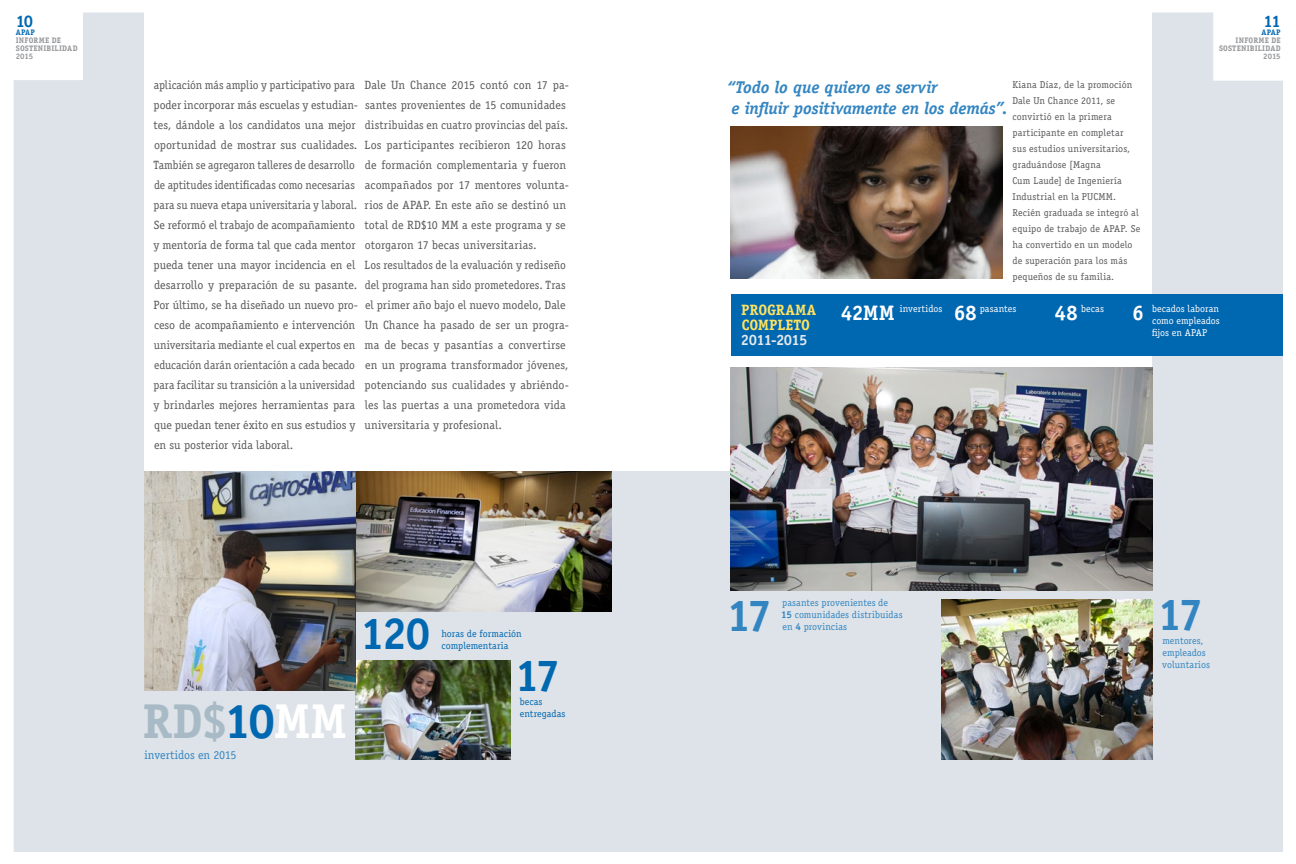
<style>
.page{position:relative;width:1296px;height:864px;background:#fff}
.page>*{position:absolute;margin:0;border:0;box-sizing:border-box;transform-origin:0 0}
.t1{font:700 49px "Officina Serif Std";color:#a7bac5}
.t2{font:700 44.9px "Officina Serif Std";color:#0067b1}
.t3{font:700 44.9px "Officina Serif Std";color:#3385c1}
.t4{font:700 21px "Officina Serif Std";letter-spacing:-.02em;color:#fff}
.t5{font:italic 700 17px/21px "Officina Serif Std";letter-spacing:-.01em;color:#3385c1}
.t6{font:700 16.8px "Officina Serif Std";color:#0067b1}
.t7{font:700 15px/15px "Officina Serif Std";color:#ffe35f}
.t8{font:700 15px "Officina Serif Std";letter-spacing:-.045em;color:#e2e8ec}
.t9{font:12px/20px "Officina Serif Std";color:#58595b}
.t10{font:12px "Officina Serif Std";letter-spacing:-.015em;color:#3385c1}
.t11{font:10px/16px "Officina Serif Std";letter-spacing:.015em;color:#58595b}
.t12{font:10px/12px "Officina Serif Std";color:#3385c1}
.t13{font:10px/12px "Officina Serif Std";color:#fff;text-align:justify}
.t14{font:10px/12px "Officina Serif Std";letter-spacing:.005em;color:#0067b1}
.t15{font:700 8px/8px "Officina Serif Std";letter-spacing:.02em;color:#939598}
.t16{font:700 8px "Officina Serif Std";letter-spacing:.025em;color:#0067b1}
.s1{color:#0067b1}
.s2{color:#fff}
.s3{font-weight:700}
</style>
<div class="page">
<div style="left:14px;top:13px;width:1269px;height:839px;background:#dde3e8"></div>
<div style="left:144px;top:0;width:1008px;height:471px;background:#fff"></div>
<img style="left:731px;top:127px;width:272px;height:152px">
<img style="left:731px;top:367px;width:422px;height:223px">
<img style="left:355px;top:661px;width:155px;height:98px">
<img style="left:355px;top:472px;width:257px;height:140px">
<img style="left:942px;top:599px;width:211px;height:160px">
<div style="left:731px;top:294px;width:552px;height:61px;background:#0067b1"></div>
<img style="left:144px;top:472px;width:211px;height:219px">
<h3 class="t6" style="left:16px;top:11px;width:19px">10</h3>
<h3 class="t6" style="left:1264px;top:11px;width:19px">11</h3>
<p class="t16" style="left:16px;top:27px;width:21px">APAP</p>
<p class="t15" style="left:16px;top:36px;width:63px">INFORME DE<br>SOSTENIBILIDAD<br>2015</p>
<p class="t16" style="left:1261px;top:27px;width:21px">APAP</p>
<p class="t15" style="left:1219px;top:36px;width:63px;text-align:right">INFORME DE<br>SOSTENIBILIDAD<br>2015</p>
<h3 class="t5" style="left:726px;top:77px;width:283px">“Todo lo que quiero es servir<br>e influir positivamente en los demás”.</h3>
<p class="t9" style="left:153px;top:75px;width:206px">aplicación más amplio y participativo para poder incorporar más escuelas y estudian&shy;tes, dándole a los candidatos una mejor oportunidad de mostrar sus cualidades.<br>También se agregaron talleres de desarrollo de aptitudes identificadas como necesarias para su nueva etapa universitaria y laboral.<br>Se reformó el trabajo de acompañamiento y mentoría de forma tal que cada mentor pueda tener una mayor incidencia en el desarrollo y preparación de su pasante.<br>Por último, se ha diseñado un nuevo pro&shy;ceso de acompañamiento e intervención universitaria mediante el cual expertos en educación darán orientación a cada becado para facilitar su transición a la universidad y brindarles mejores herramientas para que puedan tener éxito en sus estudios y en su posterior vida laboral.</p>
<p class="t9" style="left:364px;top:75px;width:206px">Dale Un Chance 2015 contó con 17 pa&shy;santes provenientes de 15 comunidades distribuidas en cuatro provincias del país.<br>Los participantes recibieron 120 horas de formación complementaria y fueron acompañados por 17 mentores volunta&shy;rios de APAP. En este año se destinó un total de RD$10 MM a este programa y se otorgaron 17 becas universitarias.<br>Los resultados de la evaluación y rediseño del programa han sido prometedores. Tras el primer año bajo el nuevo modelo, Dale Un Chance ha pasado de ser un progra&shy;ma de becas y pasantías a convertirse en un programa transformador jóvenes, potenciando sus cualidades y abriéndo&shy;les las puertas a una prometedora vida universitaria y profesional.</p>
<p class="t11" style="left:1012px;top:76px;width:129px">Kiana Díaz, de la promoción<br>Dale Un Chance 2011, se convirtió en la primera participante en completar<br>sus estudios universitarios, graduándose [Magna<br>Cum Laude] de Ingeniería<br>Industrial en la PUCMM .<br>Recién graduada se integró al equipo de trabajo de APAP. Se ha convertido en un modelo de superación para los más pequeños de su familia.</p>
<p class="t7" style="left:741px;top:302px;width:46px">PROGRAMA<br>COMPLETO</p>
<p class="t8" style="left:741px;top:330px;width:68px">2011-2015</p>
<p class="t13" style="left:900px;top:303px;width:44px">invertidos</p>
<p class="t13" style="left:1081px;top:303px;width:24px">becas</p>
<p class="t13" style="left:1152px;top:303px;width:69px">becados laboran como empleados fijos en APAP</p>
<h3 class="t4" style="left:841px;top:300px;width:39px">42MM</h3>
<h3 class="t4" style="left:954px;top:300px;width:24px">68</h3>
<h3 class="t4" style="left:1055px;top:300px;width:25px">48</h3>
<h3 class="t4" style="left:1132px;top:300px;width:13px">6</h3>
<p class="t13" style="left:980px;top:303px;width:38px">pasantes</p>
<h1 class="t1" style="left:142px;top:691px;width:168px">RD$<span class="s1">10</span><span class="s2">MM</span></h1>
<p class="t10" style="left:144px;top:748px;width:94px">invertidos en 2015</p>
<h2 class="t2" style="left:360px;top:606px;width:72px">120</h2>
<p class="t14" style="left:441px;top:628px;width:82px">horas de formación complementaria</p>
<h2 class="t2" style="left:515px;top:648px;width:47px">17</h2>
<p class="t14" style="left:520px;top:696px;width:47px">becas entregadas</p>
<h2 class="t3" style="left:726px;top:588px;width:47px">17</h2>
<p class="t12" style="left:781px;top:597px;width:123px">pasantes provenientes de<br><span class="s3">15</span> comunidades distribuidas en <span class="s3">4</span> provincias</p>
<h2 class="t3" style="left:1158px;top:587px;width:47px">17</h2>
<p class="t12" style="left:1162px;top:635px;width:49px">mentores, empleados voluntarios</p>
</div>
